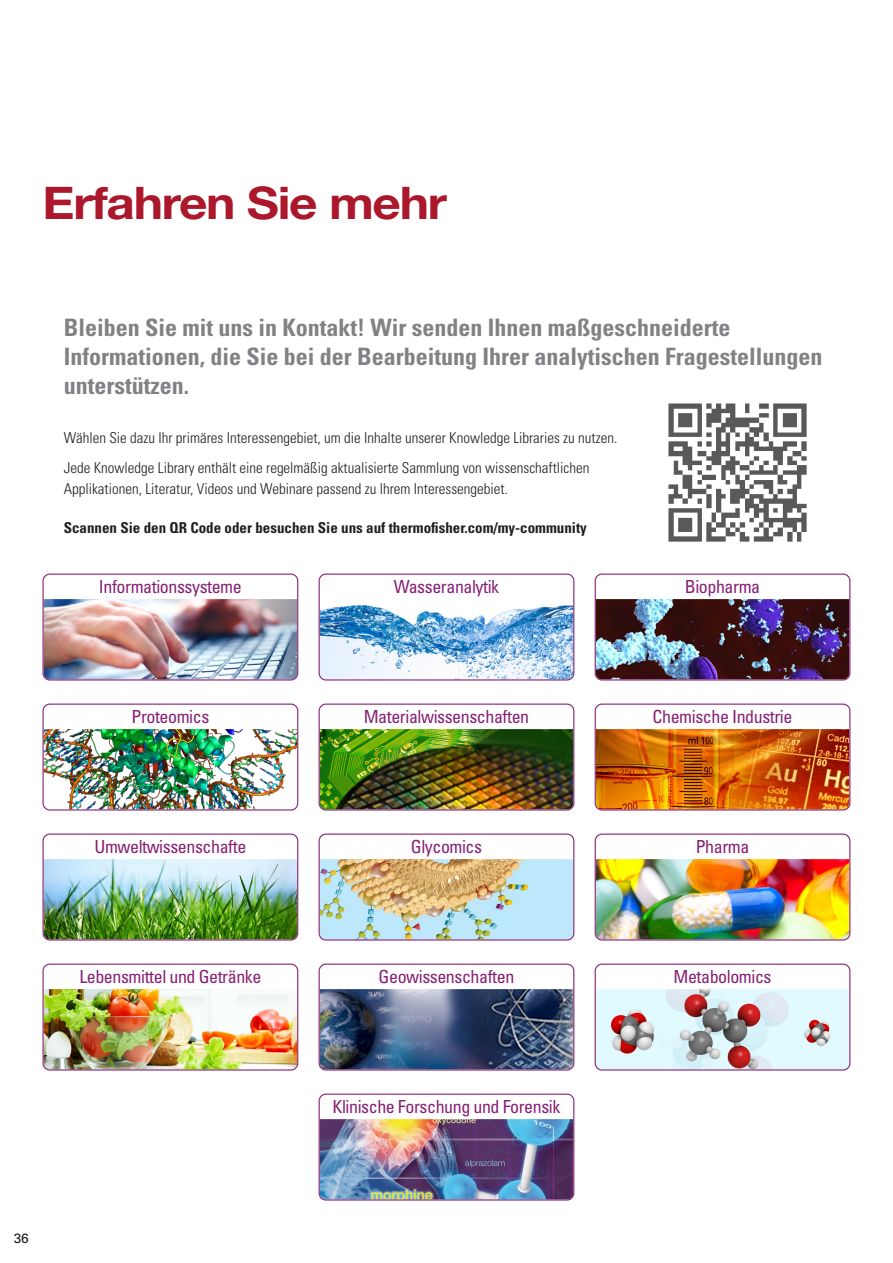
<style>
.page{position:relative;width:893px;height:1263px;background:#fff}
.page>*{position:absolute;margin:0;border:0;box-sizing:border-box;transform-origin:0 0}
.t1{font:700 45px "Helvetica Neue LT Std";letter-spacing:-.025em;color:#ab172b;scale:1.1 1}
.t2{font:700 condensed 24px/28.8px "Univers";color:#808285}
.t3{font:condensed 18px "Univers";letter-spacing:-.025em;color:#862074}
.t4{font:300 condensed 15px/29.5px "Univers LT Std";color:#231f20}
.t5{font:700 condensed 15px "Univers";color:#231f20}
.t6{font:13.5px "Univers";color:#231f20}
</style>
<div class="page">
<img style="left:668px;top:403px;width:139px;height:139px">
<img style="left:42px;top:597px;width:257px;height:84px">
<div style="left:43px;top:573px;width:255px;height:107px;border:1px solid #862074;border-radius:7px"></div>
<img style="left:42px;top:727px;width:257px;height:84px">
<div style="left:43px;top:703px;width:255px;height:107px;border:1px solid #862074;border-radius:7px"></div>
<img style="left:42px;top:857px;width:257px;height:84px">
<div style="left:43px;top:833px;width:255px;height:107px;border:1px solid #862074;border-radius:7px"></div>
<img style="left:42px;top:987px;width:257px;height:84px">
<div style="left:43px;top:963px;width:255px;height:107px;border:1px solid #862074;border-radius:7px"></div>
<img style="left:318px;top:597px;width:257px;height:84px">
<div style="left:319px;top:573px;width:255px;height:107px;border:1px solid #862074;border-radius:7px"></div>
<img style="left:318px;top:727px;width:257px;height:84px">
<div style="left:319px;top:703px;width:255px;height:107px;border:1px solid #862074;border-radius:7px"></div>
<img style="left:318px;top:857px;width:257px;height:84px">
<div style="left:319px;top:833px;width:255px;height:107px;border:1px solid #862074;border-radius:7px"></div>
<img style="left:318px;top:987px;width:257px;height:84px">
<div style="left:319px;top:963px;width:255px;height:107px;border:1px solid #862074;border-radius:7px"></div>
<img style="left:318px;top:1117px;width:257px;height:84px">
<div style="left:319px;top:1093px;width:255px;height:107px;border:1px solid #862074;border-radius:7px"></div>
<img style="left:594px;top:597px;width:257px;height:84px">
<div style="left:595px;top:573px;width:255px;height:107px;border:1px solid #862074;border-radius:7px"></div>
<img style="left:594px;top:727px;width:257px;height:84px">
<div style="left:595px;top:703px;width:255px;height:107px;border:1px solid #862074;border-radius:7px"></div>
<img style="left:594px;top:857px;width:257px;height:84px">
<div style="left:595px;top:833px;width:255px;height:107px;border:1px solid #862074;border-radius:7px"></div>
<svg style="left:594px;top:987px;width:257px;height:84px;background:#cfd2d7"></svg>
<div style="left:595px;top:963px;width:255px;height:107px;border:1px solid #862074;border-radius:7px"></div>
<h1 class="t1" style="left:43px;top:175px;width:369px">Erfahren Sie mehr</h1>
<h2 class="t2" style="left:64px;top:313px;width:760px">Bleiben Sie mit uns in Kontakt! Wir senden Ihnen maßgeschneiderte<br>Informationen, die Sie bei der Bearbeitung Ihrer analytischen Fragestellungen unterstützen.</h2>
<p class="t4" style="left:64px;top:423px;width:555px">Wählen Sie dazu Ihr primäres Interessengebiet, um die Inhalte unserer Knowledge Libraries zu nutzen.<br>Jede Knowledge Library enthält eine regelmäßig aktualisierte Sammlung von wissenschaftlichen</p>
<p class="t4" style="left:64px;top:474px;width:446px">Applikationen, Literatur, Videos und Webinare passend zu Ihrem Interessengebiet.</p>
<p class="t5" style="left:64px;top:519px;width:525px">Scannen Sie den QR Code oder besuchen Sie uns auf thermofisher.com/my-community</p>
<p class="t3" style="left:99px;top:575px;width:144px">Informationssysteme</p>
<p class="t3" style="left:394px;top:575px;width:107px">Wasseranalytik</p>
<p class="t3" style="left:685px;top:575px;width:77px">Biopharma</p>
<p class="t3" style="left:131px;top:705px;width:79px">Proteomics</p>
<p class="t3" style="left:364px;top:705px;width:167px">Materialwissenschaften</p>
<p class="t3" style="left:653px;top:705px;width:141px">Chemische Industrie</p>
<p class="t3" style="left:94px;top:835px;width:153px">Umweltwissenschafte</p>
<p class="t3" style="left:411px;top:835px;width:73px">Glycomics</p>
<p class="t3" style="left:696px;top:835px;width:55px">Pharma</p>
<p class="t3" style="left:79px;top:965px;width:184px">Lebensmittel und Getränke</p>
<p class="t3" style="left:379px;top:965px;width:137px">Geowissenschaften</p>
<p class="t3" style="left:673px;top:965px;width:100px">Metabolomics</p>
<p class="t3" style="left:332px;top:1095px;width:229px">Klinische Forschung und Forensik</p>
<p class="t6" style="left:14px;top:1230px;width:17px">36</p>
</div>
